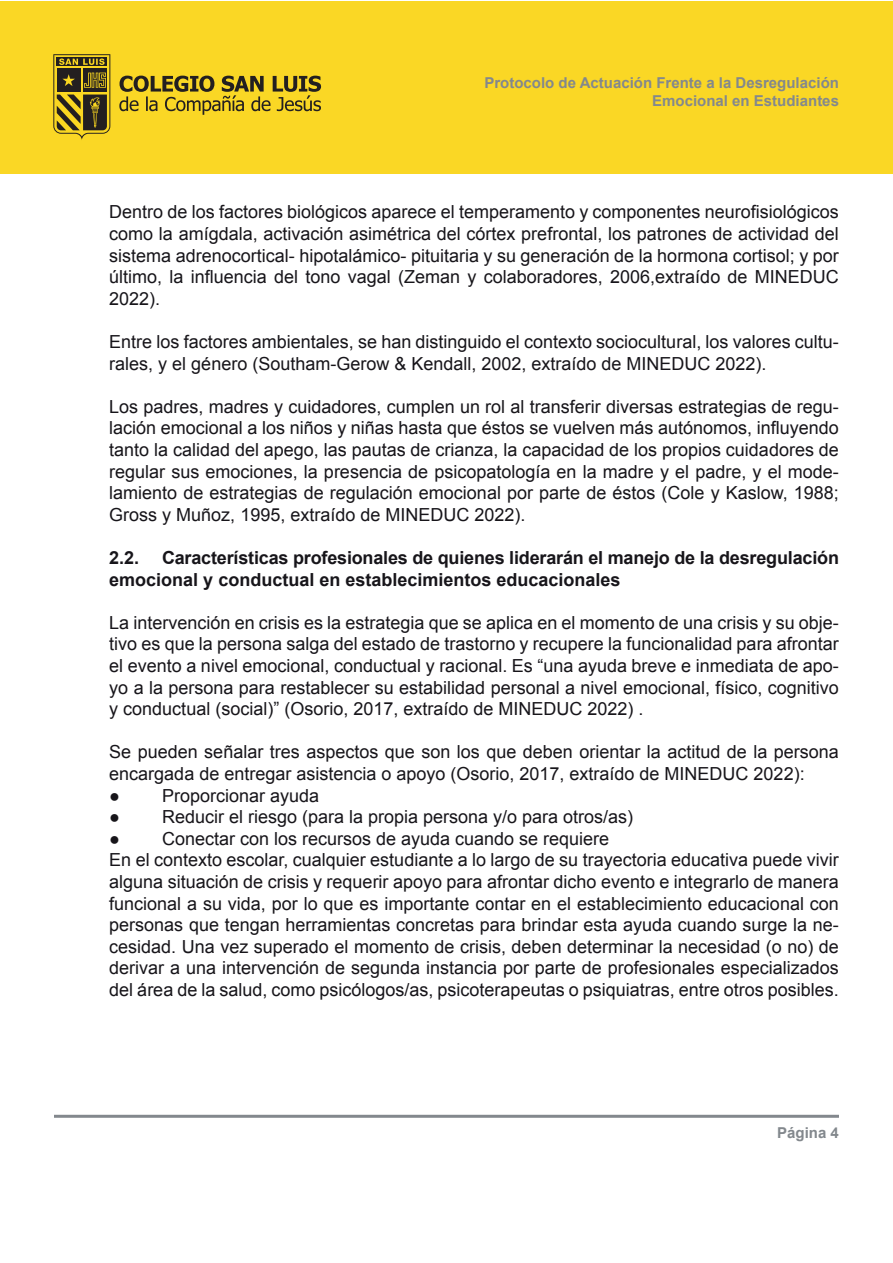
<style>
.page{position:relative;width:893px;height:1263px;background:#fff}
.page>*{position:absolute;margin:0;border:0;box-sizing:border-box;transform-origin:0 0}
.t1{font:18px/21.6px "Arial";color:#17151a;text-align:justify}
.t2{font:700 18px/21.6px "Arial";letter-spacing:-.01em;color:#17151a}
.t3{font:700 15px/18px "Arial";color:#83888d;text-align:right}
</style>
<div class="page">
<div style="left:0;top:1px;width:893px;height:173px;background:#fad725"></div>
<svg style="left:53px;top:54px;width:57px;height:86px"></svg>
<svg style="left:119px;top:76px;width:202px;height:39px"></svg>
<hr style="left:54px;top:1115px;width:785px;height:3px;background:#83888d">
<p class="t3" style="left:484px;top:74px;width:356px">Protocolo de Actuación Frente a la Desregulación<br>Emocional en Estudiantes</p>
<p class="t1" style="left:109px;top:201px;width:731px">Dentro de los factores biológicos aparece el temperamento y componentes neurofisiológicos como la amígdala, activación asimétrica del córtex prefrontal, los patrones de actividad del sistema adrenocortical- hipotalámico- pituitaria y su generación de la hormona cortisol; y por último, la influencia del tono vagal (Zeman y colaboradores, 2006,extraído de MINEDUC 2022).</p>
<p class="t1" style="left:109px;top:331px;width:731px">Entre los factores ambientales, se han distinguido el contexto sociocultural, los valores cultu&shy;rales, y el género (Southam-Gerow &amp; Kendall, 2002, extraído de MINEDUC 2022).</p>
<p class="t1" style="left:109px;top:396px;width:731px">Los padres, madres y cuidadores, cumplen un rol al transferir diversas estrategias de regu&shy;lación emocional a los niños y niñas hasta que éstos se vuelven más autónomos, influyendo tanto la calidad del apego, las pautas de crianza, la capacidad de los propios cuidadores de regular sus emociones, la presencia de psicopatología en la madre y el padre, y el mode&shy;lamiento de estrategias de regulación emocional por parte de éstos (Cole y Kaslow, 1988; Gross y Muñoz, 1995, extraído de MINEDUC 2022).</p>
<p class="t2" style="left:109px;top:547px;width:32px">2.2.</p>
<p class="t2" style="left:109px;top:547px;width:731px;text-indent:53px">Características profesionales de quienes liderarán el manejo de la desregulación emocional y conductual en establecimientos educacionales</p>
<p class="t1" style="left:109px;top:612px;width:731px">La intervención en crisis es la estrategia que se aplica en el momento de una crisis y su obje&shy;tivo es que la persona salga del estado de trastorno y recupere la funcionalidad para afrontar el evento a nivel emocional, conductual y racional. Es “una ayuda breve e inmediata de apo&shy;yo a la persona para restablecer su estabilidad personal a nivel emocional, físico, cognitivo y conductual (social)” (Osorio, 2017, extraído de MINEDUC 2022) .</p>
<p class="t1" style="left:109px;top:741px;width:731px">Se pueden señalar tres aspectos que son los que deben orientar la actitud de la persona encargada de entregar asistencia o apoyo (Osorio, 2017, extraído de MINEDUC 2022):</p>
<p class="t1" style="left:109px;top:785px;width:211px">● Proporcionar ayuda</p>
<p class="t1" style="left:109px;top:806px;width:525px">● Reducir el riesgo (para la propia persona y/o para otros/as)</p>
<p class="t1" style="left:109px;top:828px;width:731px;text-align:left">● Conectar con los recursos de ayuda cuando se requiere<br>En el contexto escolar, cualquier estudiante a lo largo de su trayectoria educativa puede vivir alguna situación de crisis y requerir apoyo para afrontar dicho evento e integrarlo de manera funcional a su vida, por lo que es importante contar en el establecimiento educacional con personas que tengan herramientas concretas para brindar esta ayuda cuando surge la ne&shy;cesidad. Una vez superado el momento de crisis, deben determinar la necesidad (o no) de derivar a una intervención de segunda instancia por parte de profesionales especializados del área de la salud, como psicólogos/as, psicoterapeutas o psiquiatras, entre otros posibles.</p>
<p class="t3" style="left:777px;top:1124px;width:63px">Página 4</p>
</div>
